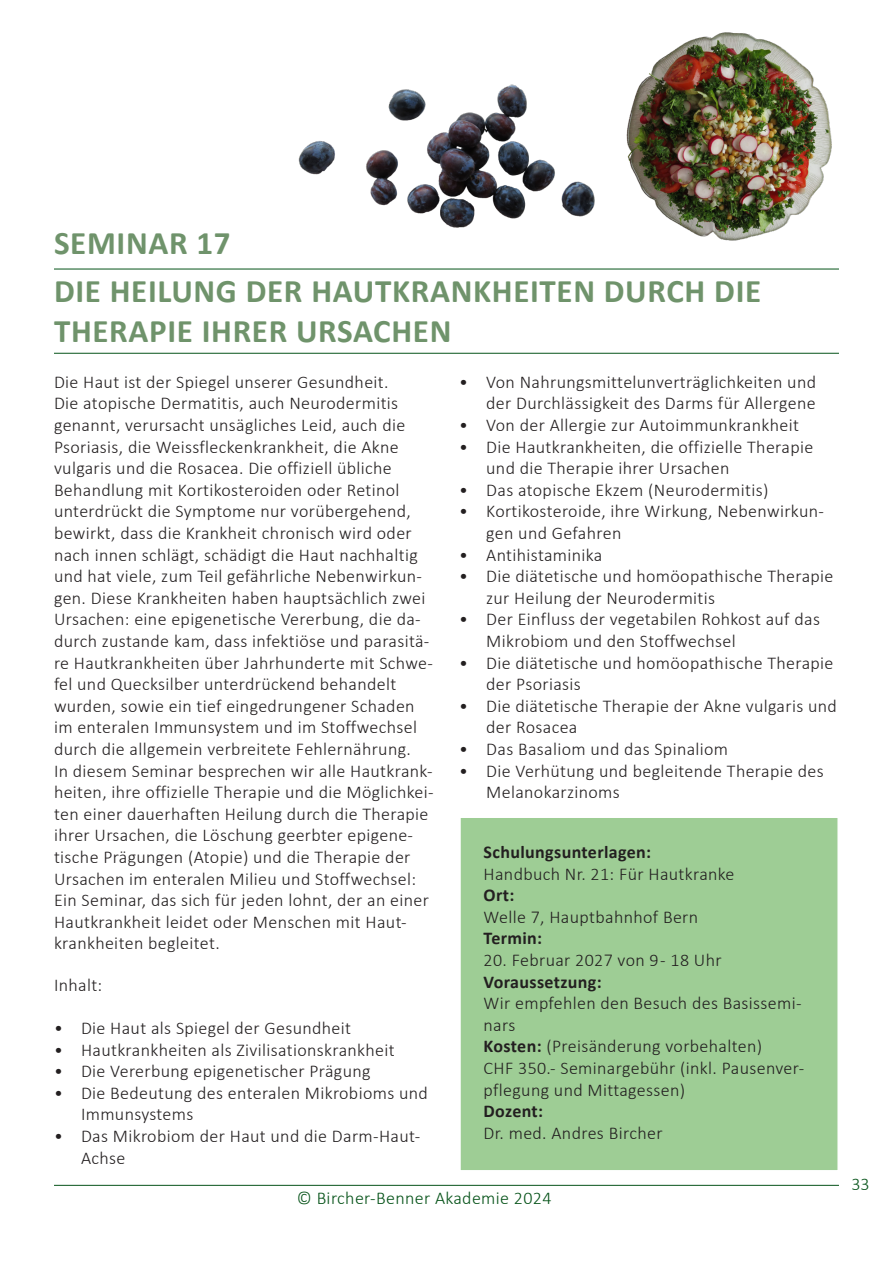
<style>
.page{position:relative;width:893px;height:1263px;background:#fff}
.page>*{position:absolute;margin:0;border:0;box-sizing:border-box;transform-origin:0 0}
.t1{font:700 33px "Calibri";letter-spacing:.02em;color:#6f936b}
.t2{font:300 18px/21.6px "Calibri";letter-spacing:.02em;color:#231f20}
.t3{font:700 18px "Calibri";letter-spacing:.02em;color:#231f20}
.t4{font:300 18px "Calibri";letter-spacing:.02em;color:#065319}
.s1{font-weight:700}
</style>
<div class="page">
<hr style="left:54px;top:1185px;width:785px;height:1px;background:#065319">
<div style="left:459px;top:816px;width:380px;height:355px;background:#9ecd95;border:2px solid #fff"></div>
<hr style="left:54px;top:269px;width:785px;height:1px;background:#065319">
<hr style="left:54px;top:353px;width:785px;height:1px;background:#065319">
<img style="left:626px;top:32px;width:206px;height:209px">
<img style="left:298px;top:84px;width:297px;height:144px">
<p class="t1" style="left:54px;top:220px;width:178px">SEMINAR 17</p>
<p class="t1" style="left:54px;top:268px;width:709px">DIE HEILUNG DER HAUTKRANKHEITEN DURCH DIE</p>
<p class="t1" style="left:54px;top:308px;width:399px">THERAPIE IHRER URSACHEN</p>
<p class="t2" style="left:54px;top:371px;width:380px">Die Haut ist der Spiegel unserer Gesundheit.<br>Die atopische Dermatitis, auch Neurodermitis genannt, verursacht unsägliches Leid, auch die Psoriasis, die Weissfleckenkrankheit, die Akne vulgaris und die Rosacea. Die offiziell übliche Behandlung mit Kortikosteroiden oder Retinol unterdrückt die Symptome nur vorübergehend, bewirkt, dass die Krankheit chronisch wird oder nach innen schlägt, schädigt die Haut nachhaltig und hat viele, zum Teil gefährliche Nebenwirkun&shy;gen. Diese Krankheiten haben hauptsächlich zwei Ursachen: eine epigenetische Vererbung, die da&shy;durch zustande kam, dass infektiöse und parasitä&shy;re Hautkrankheiten über Jahrhunderte mit Schwe&shy;fel und Quecksilber unterdrückend behandelt wurden, sowie ein tief eingedrungener Schaden im enteralen Immunsystem und im Stoffwechsel durch die allgemein verbreitete Fehlernährung.</p>
<p class="t2" style="left:54px;top:760px;width:381px">In diesem Seminar besprechen wir alle Hautkrank&shy;heiten, ihre offizielle Therapie und die Möglichkei&shy;ten einer dauerhaften Heilung durch die Therapie ihrer Ursachen, die Löschung geerbter epigene&shy;tische Prägungen (Atopie) und die Therapie der Ursachen im enteralen Milieu und Stoffwechsel:<br>Ein Seminar, das sich für jeden lohnt, der an einer Hautkrankheit leidet oder Menschen mit Haut&shy;krankheiten begleitet.</p>
<p class="t2" style="left:54px;top:974px;width:50px">Inhalt:</p>
<p class="t2" style="left:54px;top:1017px;width:299px">• Die Haut als Spiegel der Gesundheit</p>
<p class="t2" style="left:54px;top:1039px;width:342px">• Hautkrankheiten als Zivilisationskrankheit</p>
<p class="t2" style="left:54px;top:1060px;width:318px">• Die Vererbung epigenetischer Prägung</p>
<p class="t2" style="left:81px;top:1082px;width:348px;text-indent:-27px">• Die Bedeutung des enteralen Mikrobioms und<br>Immunsystems</p>
<p class="t2" style="left:81px;top:1125px;width:341px;text-indent:-27px">• Das Mikrobiom der Haut und die Darm-Haut-<br>Achse</p>
<p class="t2" style="left:459px;top:371px;width:358px;text-align:right">• Von Nahrungsmittelunverträglichkeiten und der Durchlässigkeit des Darms für Allergene</p>
<p class="t2" style="left:459px;top:414px;width:341px">• Von der Allergie zur Autoimmunkrankheit</p>
<p class="t2" style="left:486px;top:436px;width:328px;text-indent:-27px">• Die Hautkrankheiten, die offizielle Therapie und die Therapie ihrer Ursachen</p>
<p class="t2" style="left:459px;top:479px;width:311px">• Das atopische Ekzem (Neurodermitis)</p>
<p class="t2" style="left:486px;top:500px;width:339px;text-indent:-27px">• Kortikosteroide, ihre Wirkung, Nebenwirkun&shy;gen und Gefahren</p>
<p class="t2" style="left:459px;top:544px;width:145px">• Antihistaminika</p>
<p class="t2" style="left:486px;top:565px;width:349px;text-indent:-27px">• Die diätetische und homöopathische Therapie zur Heilung der Neurodermitis</p>
<p class="t2" style="left:486px;top:608px;width:335px;text-indent:-27px">• Der Einfluss der vegetabilen Rohkost auf das<br>Mikrobiom und den Stoffwechsel</p>
<p class="t2" style="left:486px;top:652px;width:349px;text-indent:-27px">• Die diätetische und homöopathische Therapie der Psoriasis</p>
<p class="t2" style="left:486px;top:695px;width:352px;text-indent:-27px">• Die diätetische Therapie der Akne vulgaris und der Rosacea</p>
<p class="t2" style="left:459px;top:738px;width:270px">• Das Basaliom und das Spinaliom</p>
<p class="t2" style="left:486px;top:760px;width:339px;text-indent:-27px">• Die Verhütung und begleitende Therapie des<br>Melanokarzinoms</p>
<p class="t3" style="left:484px;top:839px;width:169px">Schulungsunterlagen:</p>
<p class="t2" style="left:484px;top:863px;width:252px">Handbuch Nr. 21: Für Hautkranke</p>
<p class="t3" style="left:484px;top:882px;width:32px">Ort:</p>
<p class="t2" style="left:484px;top:906px;width:216px">Welle 7, Hauptbahnhof Bern</p>
<p class="t3" style="left:484px;top:926px;width:60px">Termin:</p>
<p class="t2" style="left:484px;top:949px;width:240px">20. Februar 2027 von 9 - 18 Uhr</p>
<p class="t3" style="left:484px;top:969px;width:120px">Voraussetzung:</p>
<p class="t2" style="left:484px;top:992px;width:319px">Wir empfehlen den Besuch des Basissemi&shy;nars</p>
<p class="t2" style="left:484px;top:1035px;width:280px"><span class="s1">Kosten:</span> (Preisänderung vorbehalten)</p>
<p class="t2" style="left:484px;top:1057px;width:322px">CHF 350.- Seminargebühr (inkl. Pausenver&shy;pflegung und Mittagessen)</p>
<p class="t3" style="left:484px;top:1098px;width:61px">Dozent:</p>
<p class="t2" style="left:484px;top:1122px;width:180px">Dr. med. Andres Bircher</p>
<p class="t4" style="left:297px;top:1187px;width:256px">© Bircher-Benner Akademie 2024</p>
<p class="t4" style="left:851px;top:1173px;width:20px">33</p>
</div>
